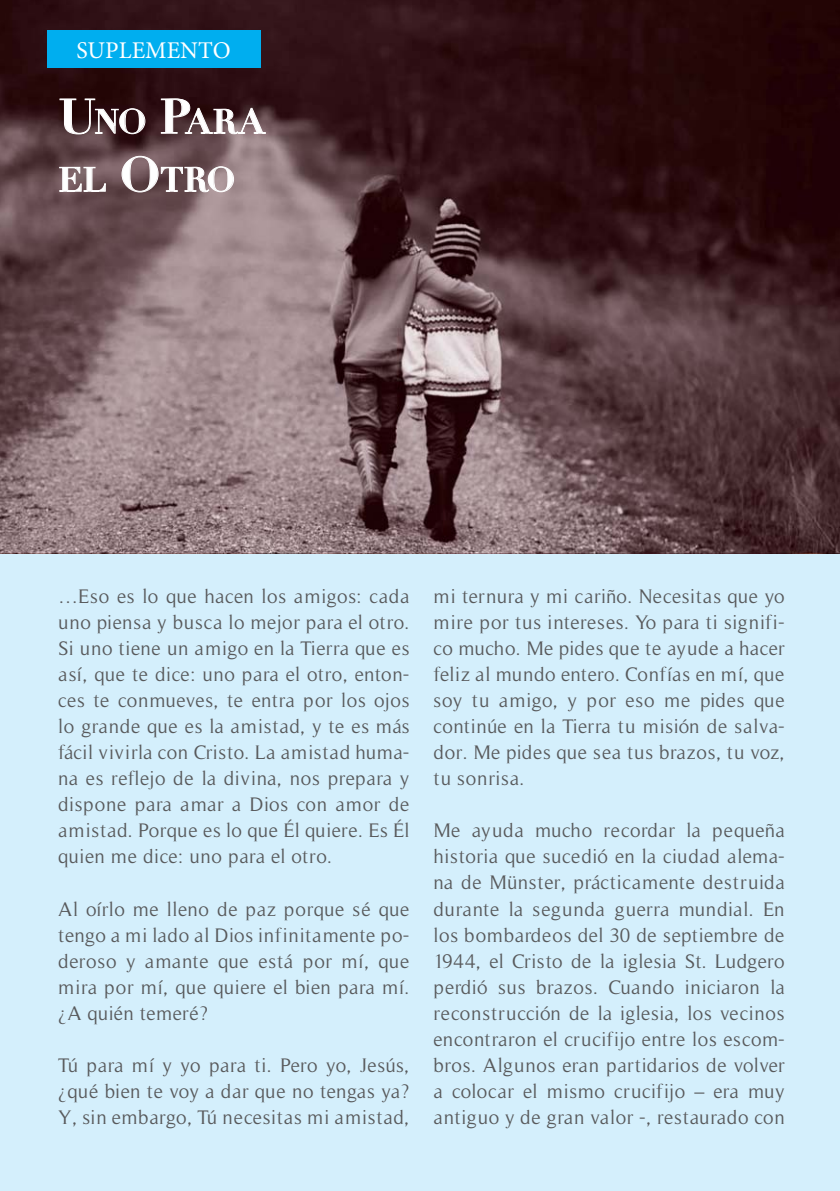
<style>
.page{position:relative;width:840px;height:1191px;background:#fff}
.page>*{position:absolute;margin:0;border:0;box-sizing:border-box;transform-origin:0 0}
.t1{font:700 33.6px/58px "Didot LT Std";letter-spacing:-.005em;color:#fff}
.t2{font:24px "Minion Pro";color:#fff}
.t3{font:20px/26px "Timeless";letter-spacing:.03em;color:#58595b;text-align:justify}
.s1{font-size:48px}
</style>
<div class="page">
<div style="left:0;top:553px;width:839px;height:638px;background:#d4effc"></div>
<img style="left:0;top:0;width:839px;height:553px">
<div style="left:47px;top:30px;width:213px;height:38px;background:#00aeef"></div>
<svg style="left:59px;top:98px;width:60px;height:37px;background:#52393b"></svg>
<div style="left:119px;top:108px;width:26px;height:26px;border:1px solid #fff;border-radius:50%"></div>
<div style="left:125px;top:109px;width:15px;height:25px;border:1px solid #fff;border-radius:50%"></div>
<svg style="left:160px;top:98px;width:106px;height:37px;background:#61484c"></svg>
<svg style="left:59px;top:166px;width:47px;height:26px"></svg>
<div style="left:121px;top:156px;width:37px;height:36px;border:1px solid #fff;border-radius:50%"></div>
<div style="left:129px;top:156px;width:22px;height:36px;border:1px solid #fff;border-radius:50%"></div>
<svg style="left:160px;top:166px;width:50px;height:27px"></svg>
<div style="left:208px;top:166px;width:26px;height:26px;border:1px solid #fff;border-radius:50%"></div>
<div style="left:213px;top:167px;width:15px;height:25px;border:1px solid #fff;border-radius:50%"></div>
<p class="t2" style="left:77px;top:36px;width:155px">SUPLEMENTO</p>
<h1 class="t1" style="left:58px;top:93px;width:207px"><span class="s1">U</span>NO <span class="s1">P</span>ARA<br>EL <span class="s1">O</span>TRO</h1>
<p class="t3" style="left:58px;top:583px;width:352px">…Eso es lo que hacen los amigos: cada uno piensa y busca lo mejor para el otro.<br>Si uno tiene un amigo en la Tierra que es así, que te dice: uno para el otro, enton&shy;ces te conmueves, te entra por los ojos lo grande que es la amistad, y te es más fácil vivirla con Cristo. La amistad huma&shy;na es reflejo de la divina, nos prepara y dispone para amar a Dios con amor de amistad. Porque es lo que Él quiere. Es Él quien me dice: uno para el otro.</p>
<p class="t3" style="left:58px;top:895px;width:352px">Al oírlo me lleno de paz porque sé que tengo a mi lado al Dios infinitamente po&shy;deroso y amante que está por mí, que mira por mí, que quiere el bien para mí. ¿A quién temeré?</p>
<p class="t3" style="left:58px;top:1051px;width:352px">Tú para mí y yo para ti. Pero yo, Jesús, ¿qué bien te voy a dar que no tengas ya?<br>Y, sin embargo, Tú necesitas mi amistad,</p>
<p class="t3" style="left:433px;top:583px;width:352px">mi ternura y mi cariño. Necesitas que yo mire por tus intereses. Yo para ti signifi&shy;co mucho. Me pides que te ayude a hacer feliz al mundo entero. Confías en mí, que soy tu amigo, y por eso me pides que continúe en la Tierra tu misión de salva&shy;dor. Me pides que sea tus brazos, tu voz, tu sonrisa.</p>
<p class="t3" style="left:433px;top:817px;width:352px">Me ayuda mucho recordar la pequeña historia que sucedió en la ciudad alema&shy;na de Münster, prácticamente destruida durante la segunda guerra mundial. En los bombardeos del 30 de septiembre de 1944, el Cristo de la iglesia St. Ludgero perdió sus brazos. Cuando iniciaron la reconstrucción de la iglesia, los vecinos encontraron el crucifijo entre los escom&shy;bros. Algunos eran partidarios de volver a colocar el mismo crucifijo – era muy antiguo y de gran valor -, restaurado con</p>
</div>
